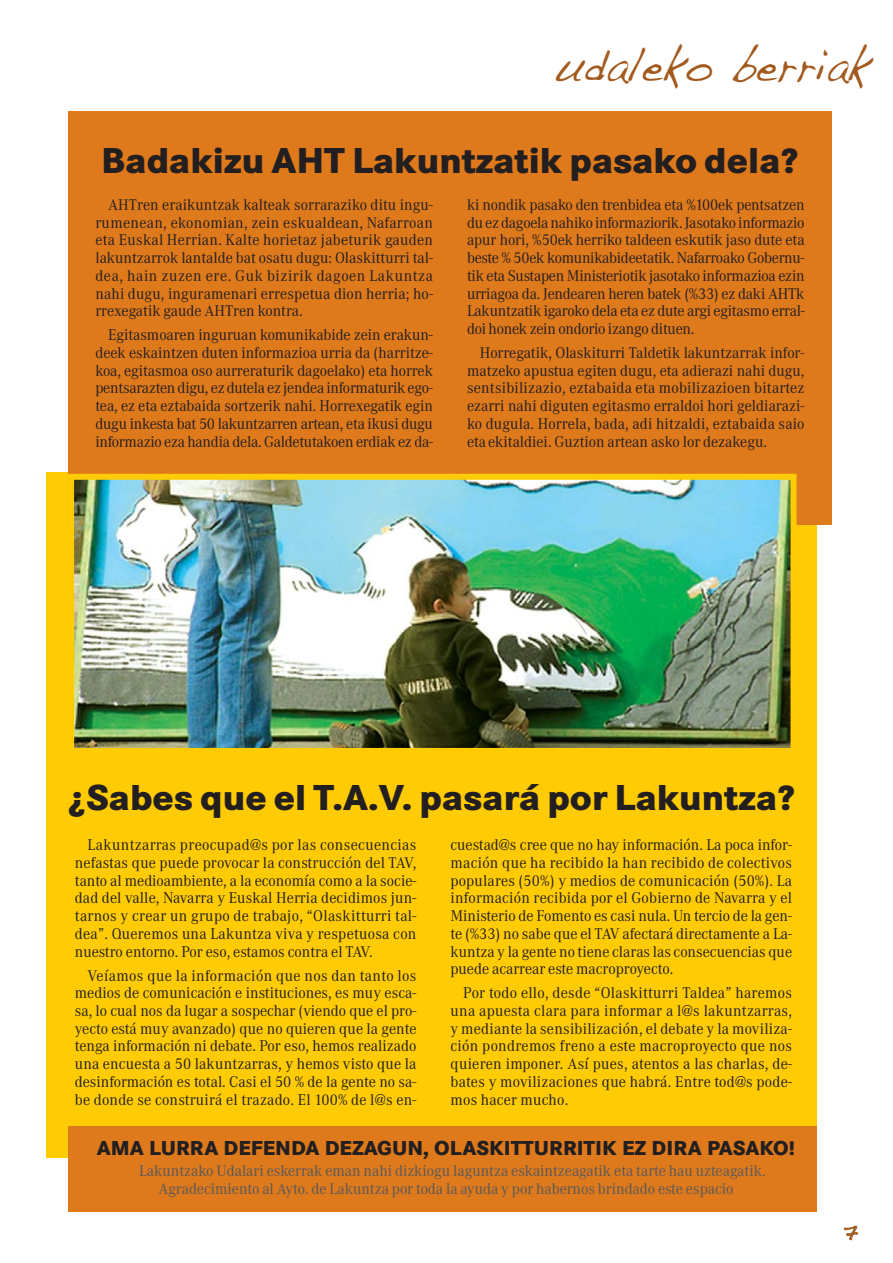
<style>
.page{position:relative;width:893px;height:1263px;background:#fff}
.page>*{position:absolute;margin:0;border:0;box-sizing:border-box;transform-origin:0 0}
.t1{font:48px "Handwriting Dakota";color:#a25a1e;scale:.9 1}
.t2{font:800 37.5px "Corporate S";color:#231f20}
.t3{font:800 21px "Corporate S";color:#231f20}
.t4{font:21px "Handwriting Dakota";color:#a25a1e}
.t5{font:16.2px/17.7px "Corporate A";color:#231f20;text-align:justify;scale:.96 1}
.t6{font:16.2px/17.7px "Corporate A";color:#58595b;scale:.96 1}
</style>
<div class="page">
<div style="left:47px;top:472px;width:769px;height:685px;background:#ffcb04"></div>
<div style="left:68px;top:111px;width:763px;height:414px;background:#de791c"></div>
<img style="left:75px;top:481px;width:714px;height:266px">
<div style="left:68px;top:474px;width:728px;height:280px;border:6px solid #ffcb04"></div>
<div style="left:68px;top:1127px;width:748px;height:85px;background:#de791c"></div>
<h1 class="t1" style="left:555px;top:50px;width:351px">udaleko berriak</h1>
<h2 class="t2" style="left:101px;top:146px;width:698px">Badakizu AHT Lakuntzatik pasako dela?</h2>
<p class="t5" style="left:95px;top:197px;width:353px;text-indent:13px">AHTren eraikuntzak kalteak sorraraziko ditu ingu&shy;rumenean, ekonomian, zein eskualdean, Nafarroan eta Euskal Herrian. Kalte horietaz jabeturik gauden lakuntzarrok lantalde bat osatu dugu: Olaskitturri tal&shy;dea, hain zuzen ere. Guk bizirik dagoen Lakuntza nahi dugu, inguramenari errespetua dion herria; ho&shy;rrexegatik gaude AHTren kontra.</p>
<p class="t5" style="left:95px;top:328px;width:353px;text-indent:13px">Egitasmoaren inguruan komunikabide zein erakun&shy;deek eskaintzen duten informazioa urria da (harritze&shy;koa, egitasmoa oso aurreraturik dagoelako) eta horrek pentsarazten digu, ez dutela ez jendea informaturik ego&shy;tea, ez eta eztabaida sortzerik nahi. Horrexegatik egin dugu inkesta bat 50 lakuntzarren artean, eta ikusi dugu informazio eza handia dela. Galdetutakoen erdiak ez da-</p>
<p class="t5" style="left:467px;top:197px;width:353px">ki nondik pasako den trenbidea eta %100ek pentsatzen du ez dagoela nahiko informaziorik. Jasotako informazio apur hori, %50ek herriko taldeen eskutik jaso dute eta beste % 50ek komunikabideetatik. Nafarroako Gobernu&shy;tik eta Sustapen Ministeriotik jasotako informazioa ezin urriagoa da. Jendearen heren batek (%33) ez daki AHTk Lakuntzatik igaroko dela eta ez dute argi egitasmo erral&shy;doi honek zein ondorio izango dituen.</p>
<p class="t5" style="left:467px;top:345px;width:353px;text-indent:13px">Horregatik, Olaskiturri Taldetik lakuntzarrak infor&shy;matzeko apustua egiten dugu, eta adierazi nahi dugu, sentsibilizazio, eztabaida eta mobilizazioen bitartez ezarri nahi diguten egitasmo erraldoi hori geldiarazi&shy;ko dugula. Horrela, bada, adi hitzaldi, eztabaida saio eta ekitaldiei. Guztion artean asko lor dezakegu.</p>
<h2 class="t2" style="left:68px;top:784px;width:728px">¿Sabes que el T.A.V. pasará por Lakuntza?</h2>
<p class="t5" style="left:75px;top:838px;width:357px;text-indent:13px">Lakuntzarras preocupad@s por las consecuencias nefastas que puede provocar la construcción del TAV, tanto al medioambiente, a la economía como a la socie&shy;dad del valle, Navarra y Euskal Herria decidimos jun&shy;tarnos y crear un grupo de trabajo, “Olaskitturri tal&shy;dea”. Queremos una Lakuntza viva y respetuosa con nuestro entorno. Por eso, estamos contra el TAV.</p>
<p class="t5" style="left:75px;top:968px;width:357px;text-indent:13px">Veíamos que la información que nos dan tanto los medios de comunicación e instituciones, es muy esca&shy;sa, lo cual nos da lugar a sospechar (viendo que el pro&shy;yecto está muy avanzado) que no quieren que la gente tenga información ni debate. Por eso, hemos realizado una encuesta a 50 lakuntzarras, y hemos visto que la desinformación es total. Casi el 50 % de la gente no sa&shy;be donde se construirá el trazado. El 100% de l@s en-</p>
<p class="t5" style="left:450px;top:838px;width:357px">cuestad@s cree que no hay información. La poca infor&shy;mación que ha recibido la han recibido de colectivos populares (50%) y medios de comunicación (50%). La información recibida por el Gobierno de Navarra y el Ministerio de Fomento es casi nula. Un tercio de la gen&shy;te (%33) no sabe que el TAV afectará directamente a La&shy;kuntza y la gente no tiene claras las consecuencias que puede acarrear este macroproyecto.</p>
<p class="t5" style="left:450px;top:986px;width:357px;text-indent:13px">Por todo ello, desde “Olaskitturri Taldea” haremos una apuesta clara para informar a l@s lakuntzarras, y mediante la sensibilización, el debate y la moviliza&shy;ción pondremos freno a este macroproyecto que nos quieren imponer. Así pues, atentos a las charlas, de&shy;bates y movilizaciones que habrá. Entre tod@s pode&shy;mos hacer mucho.</p>
<p class="t3" style="left:97px;top:1141px;width:699px">AMA LURRA DEFENDA DEZAGUN, OLASKITTURRITIK EZ DIRA PASAKO!</p>
<p class="t6" style="left:158px;top:1163px;width:634px;text-indent:-19px">Lakuntzako Udalari eskerrak eman nahi dizkiogu laguntza eskaintzeagatik eta tarte hau uzteagatik.<br>Agradecimiento al Ayto. de Lakuntza por toda la ayuda y por habernos brindado este espacio</p>
<p class="t4" style="left:842px;top:1223px;width:17px">7</p>
</div>
